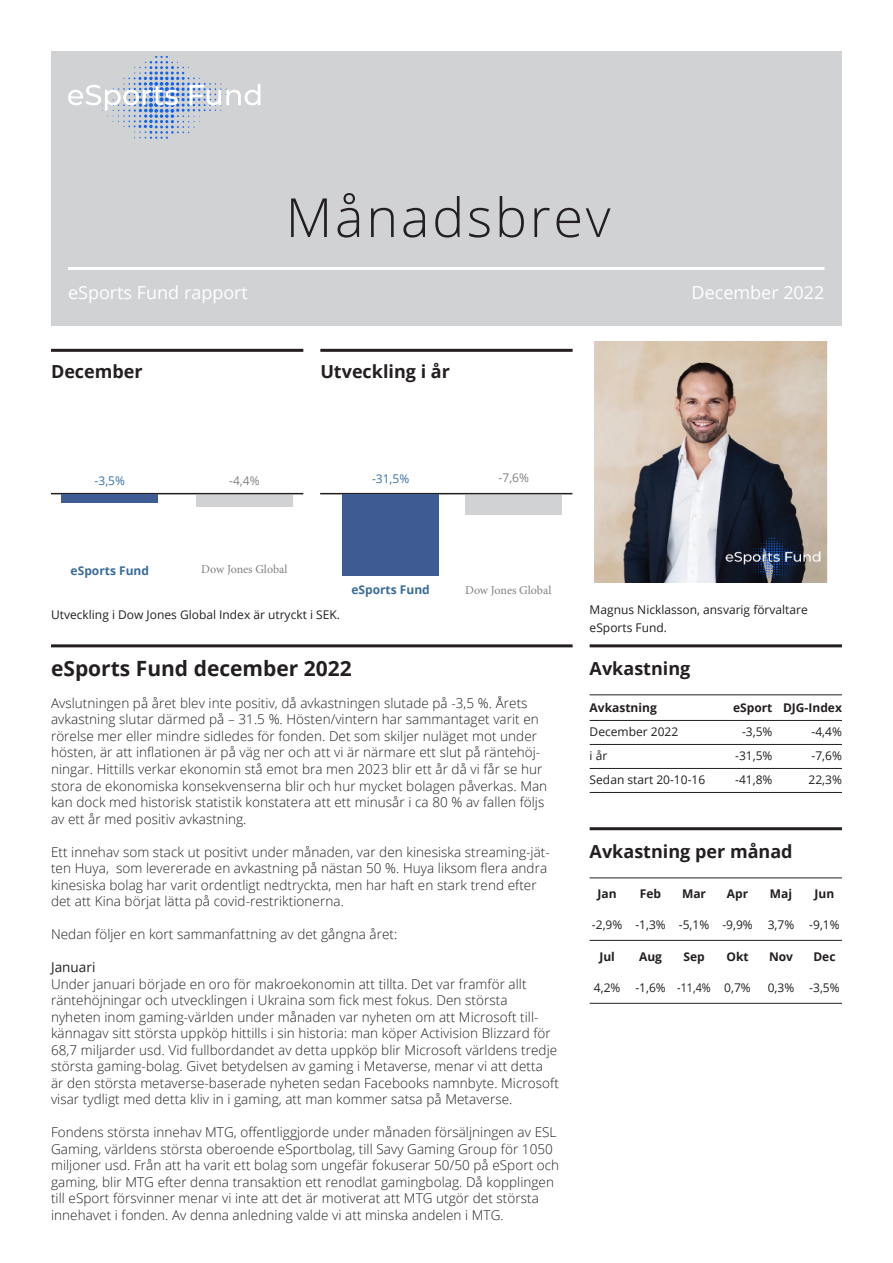
<style>
.page{position:relative;width:893px;height:1263px;background:#fff}
.page>*{position:absolute;margin:0;border:0;box-sizing:border-box;transform-origin:0 0}
.t1{font:300 54px "Open Sans";letter-spacing:.05em;color:#231f20}
.t2{font:700 21px "Open Sans";color:#231f20}
.t3{font:700 18px "Open Sans";color:#231f20}
.t4{font:18px "Open Sans";color:#fff}
.t5{font:300 13.5px/16.5px "Open Sans";letter-spacing:.005em;color:#231f20}
.t6{font:13.5px "Open Sans";letter-spacing:.005em;color:#231f20}
.t7{font:12px/18px "Open Sans";color:#231f20}
.t8{font:700 12px "Open Sans";color:#231f20}
.t9{font:12px "Minion Pro";letter-spacing:-.005em;color:#808285}
.t10{font:700 12px "Open Sans";color:#3a6c9a}
.t11{font:12px "Open Sans";color:#3872a2}
.t12{font:12px "Open Sans";color:#808285}
.t13{font:12px "Open Sans";color:#231f20;scale:.9 1}
</style>
<div class="page">
<div style="left:51px;top:51px;width:791px;height:274px;background:#d1d2d4"></div>
<hr style="left:68px;top:267px;width:756px;height:3px;background:#fff">
<hr style="left:51px;top:349px;width:252px;height:3px;background:#231f20">
<hr style="left:51px;top:493px;width:252px;height:1px;background:#231f20">
<hr style="left:320px;top:493px;width:252px;height:1px;background:#231f20">
<hr style="left:51px;top:644px;width:522px;height:3px;background:#231f20">
<hr style="left:590px;top:644px;width:252px;height:3px;background:#231f20">
<hr style="left:590px;top:827px;width:252px;height:3px;background:#231f20">
<hr style="left:320px;top:349px;width:253px;height:3px;background:#231f20">
<img style="left:594px;top:341px;width:234px;height:241px">
<hr style="left:590px;top:720px;width:252px;height:1px;background:#231f20">
<hr style="left:590px;top:744px;width:252px;height:1px;background:#231f20">
<hr style="left:590px;top:768px;width:252px;height:1px;background:#231f20">
<hr style="left:590px;top:792px;width:252px;height:1px;background:#231f20">
<hr style="left:590px;top:940px;width:252px;height:1px;background:#231f20">
<hr style="left:590px;top:694px;width:252px;height:1px;background:#231f20">
<hr style="left:590px;top:878px;width:252px;height:1px;background:#231f20">
<hr style="left:590px;top:1003px;width:252px;height:1px;background:#231f20">
<div style="left:61px;top:495px;width:97px;height:8px;background:#3e5b94"></div>
<div style="left:196px;top:495px;width:97px;height:11px;background:#d1d2d4"></div>
<div style="left:465px;top:495px;width:97px;height:20px;background:#d1d2d4"></div>
<div style="left:342px;top:494px;width:97px;height:82px;background:#3e5b94"></div>
<svg style="left:68px;top:56px;width:192px;height:82px"></svg>
<h1 class="t1" style="left:286px;top:180px;width:326px">Månadsbrev</h1>
<h3 class="t4" style="left:68px;top:280px;width:181px">eSports Fund rapport</h3>
<h3 class="t4" style="left:692px;top:280px;width:134px">December 2022</h3>
<h3 class="t3" style="left:51px;top:359px;width:93px">December</h3>
<h3 class="t3" style="left:320px;top:359px;width:131px">Utveckling i år</h3>
<p class="t11" style="left:95px;top:472px;width:32px">-3,5%</p>
<p class="t12" style="left:229px;top:472px;width:32px">-4,4%</p>
<p class="t11" style="left:372px;top:471px;width:39px">-31,5%</p>
<p class="t10" style="left:71px;top:562px;width:80px">eSports Fund</p>
<p class="t9" style="left:201px;top:561px;width:88px">Dow Jones Global</p>
<p class="t7" style="left:51px;top:605px;width:290px">Utveckling i Dow Jones Global Index är utryckt i SEK.</p>
<p class="t10" style="left:351px;top:581px;width:80px">eSports Fund</p>
<p class="t12" style="left:499px;top:470px;width:32px">-7,6%</p>
<p class="t9" style="left:465px;top:582px;width:88px">Dow Jones Global</p>
<h2 class="t2" style="left:51px;top:654px;width:302px">eSports Fund december 2022</h2>
<p class="t5" style="left:51px;top:694px;width:498px">Avslutningen på året blev inte positiv, då avkastningen slutade på -3,5 %. Årets avkastning slutar därmed på – 31.5 %. Hösten/vintern har sammantaget varit en rörelse mer eller mindre sidledes för fonden. Det som skiljer nuläget mot under hösten, är att inflationen är på väg ner och att vi är närmare ett slut på räntehöj&shy;ningar. Hittills verkar ekonomin stå emot bra men 2023 blir ett år då vi får se hur stora de ekonomiska konsekvenserna blir och hur mycket bolagen påverkas. Man kan dock med historisk statistik konstatera att ett minusår i ca 80 % av fallen följs av ett år med positiv avkastning.</p>
<p class="t5" style="left:51px;top:843px;width:500px">Ett innehav som stack ut positivt under månaden, var den kinesiska streaming-jät&shy;ten Huya, som levererade en avkastning på nästan 50 %. Huya liksom flera andra kinesiska bolag har varit ordentligt nedtryckta, men har haft en stark trend efter det att Kina börjat lätta på covid-restriktionerna.</p>
<p class="t5" style="left:51px;top:925px;width:348px">Nedan följer en kort sammanfattning av det gångna året:</p>
<p class="t6" style="left:51px;top:958px;width:46px">Januari</p>
<p class="t5" style="left:51px;top:975px;width:509px">Under januari började en oro för makroekonomin att tillta. Det var framför allt räntehöjningar och utvecklingen i Ukraina som fick mest fokus. Den största nyheten inom gaming-världen under månaden var nyheten om att Microsoft till&shy;kännagav sitt största uppköp hittills i sin historia: man köper Activision Blizzard för 68,7 miljarder usd. Vid fullbordandet av detta uppköp blir Microsoft världens tredje största gaming-bolag. Givet betydelsen av gaming i Metaverse, menar vi att detta<br>är den största metaverse-baserade nyheten sedan Facebooks namnbyte. Microsoft visar tydligt med detta kliv in i gaming, att man kommer satsa på Metaverse.</p>
<p class="t5" style="left:51px;top:1123px;width:510px">Fondens största innehav MTG, offentliggjorde under månaden försäljningen av ESL Gaming, världens största oberoende eSportbolag, till Savy Gaming Group för 1050 miljoner usd. Från att ha varit ett bolag som ungefär fokuserar 50/50 på eSport och gaming, blir MTG efter denna transaktion ett renodlat gamingbolag. Då kopplingen till eSport försvinner menar vi inte att det är motiverat att MTG utgör det största innehavet i fonden. Av denna anledning valde vi att minska andelen i MTG.</p>
<p class="t7" style="left:590px;top:600px;width:220px">Magnus Nicklasson, ansvarig förvaltare eSports Fund.</p>
<h3 class="t3" style="left:590px;top:655px;width:102px">Avkastning</h3>
<p class="t8" style="left:590px;top:699px;width:69px">Avkastning</p>
<p class="t8" style="left:733px;top:699px;width:110px">eSport DJG-Index</p>
<p class="t7" style="left:590px;top:722px;width:90px">December 2022</p>
<p class="t7" style="left:742px;top:722px;width:32px">-3,5%</p>
<p class="t7" style="left:811px;top:722px;width:32px">-4,4%</p>
<p class="t7" style="left:590px;top:746px;width:19px">i år</p>
<p class="t7" style="left:735px;top:746px;width:39px">-31,5%</p>
<p class="t7" style="left:811px;top:746px;width:32px">-7,6%</p>
<p class="t7" style="left:590px;top:770px;width:117px">Sedan start 20-10-16</p>
<p class="t7" style="left:735px;top:770px;width:39px">-41,8%</p>
<p class="t7" style="left:808px;top:770px;width:35px">22,3%</p>
<h3 class="t3" style="left:590px;top:838px;width:204px">Avkastning per månad</h3>
<p class="t8" style="left:598px;top:885px;width:21px">Jan</p>
<p class="t7" style="left:592px;top:916px;width:32px">-2,9%</p>
<p class="t8" style="left:599px;top:948px;width:17px">Jul</p>
<p class="t7" style="left:594px;top:979px;width:28px">4,2%</p>
<p class="t8" style="left:640px;top:885px;width:23px">Feb</p>
<p class="t7" style="left:635px;top:916px;width:32px">-1,3%</p>
<p class="t8" style="left:639px;top:948px;width:24px">Aug</p>
<p class="t7" style="left:635px;top:979px;width:32px">-1,6%</p>
<p class="t8" style="left:682px;top:885px;width:26px">Mar</p>
<p class="t7" style="left:679px;top:916px;width:32px">-5,1%</p>
<p class="t8" style="left:683px;top:948px;width:23px">Sep</p>
<p class="t13" style="left:677px;top:980px;width:39px">-11,4%</p>
<p class="t8" style="left:727px;top:885px;width:23px">Apr</p>
<p class="t7" style="left:722px;top:916px;width:32px">-9,9%</p>
<p class="t8" style="left:726px;top:948px;width:24px">Okt</p>
<p class="t7" style="left:724px;top:979px;width:28px">0,7%</p>
<p class="t8" style="left:770px;top:885px;width:24px">Maj</p>
<p class="t7" style="left:768px;top:916px;width:28px">3,7%</p>
<p class="t8" style="left:769px;top:948px;width:26px">Nov</p>
<p class="t7" style="left:768px;top:979px;width:28px">0,3%</p>
<p class="t8" style="left:815px;top:885px;width:21px">Jun</p>
<p class="t7" style="left:809px;top:916px;width:32px">-9,1%</p>
<p class="t8" style="left:813px;top:948px;width:24px">Dec</p>
<p class="t7" style="left:809px;top:979px;width:32px">-3,5%</p>
</div>
